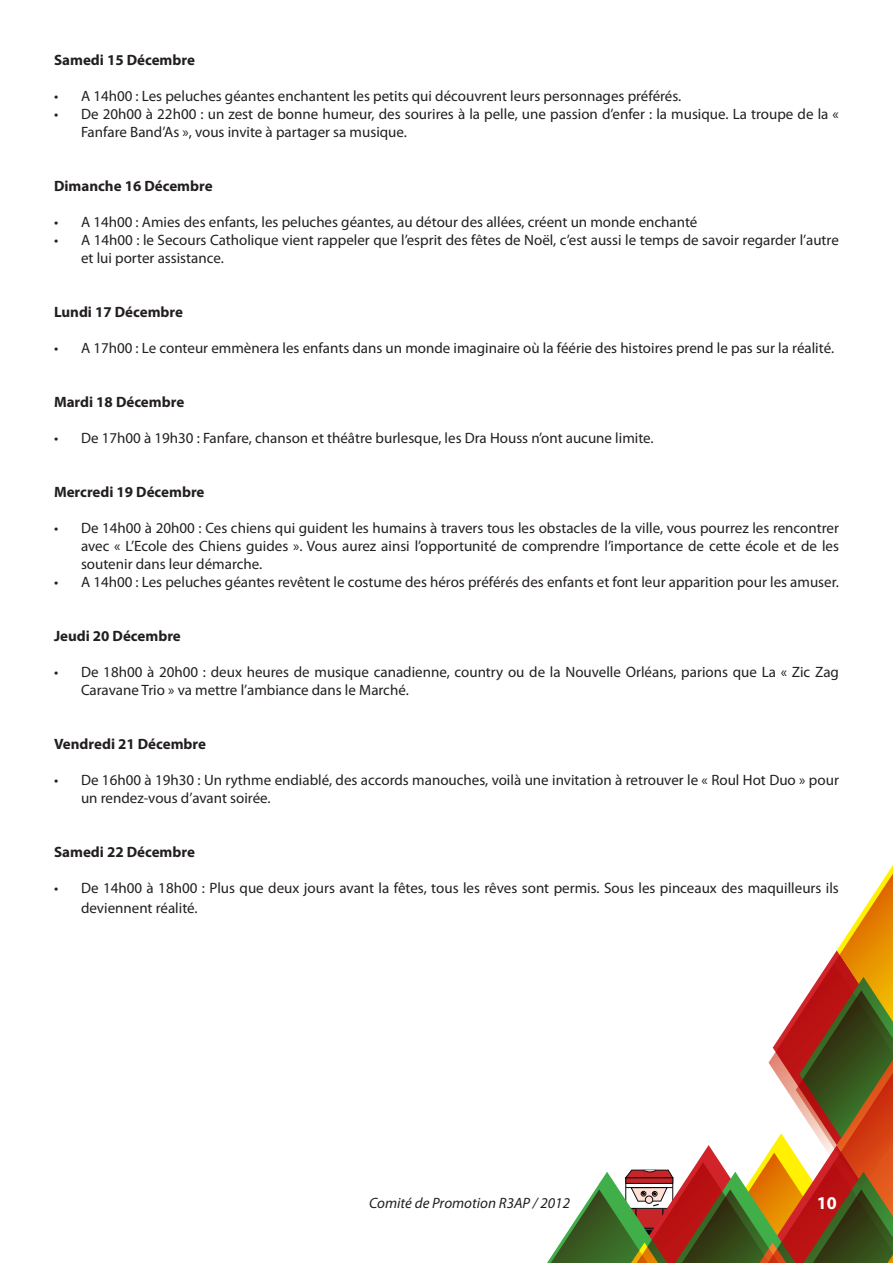
<style>
.page{position:relative;width:893px;height:1263px;background:#fff}
.page>*{position:absolute;margin:0;border:0;box-sizing:border-box;transform-origin:0 0}
.t1{font:700 18px "Myriad Pro";color:#fff}
.t2{font:15px/18px "Myriad Pro";color:#231f20}
.t3{font:700 15px "Myriad Pro";color:#231f20}
.t4{font:italic 15px "Myriad Pro";color:#231f20}
</style>
<div class="page">
<svg style="left:547px;top:865px;width:346px;height:398px"></svg>
<p class="t3" style="left:54px;top:50px;width:142px">Samedi 15 Décembre</p>
<p class="t2" style="left:54px;top:87px;width:629px">• A 14h00 : Les peluches géantes enchantent les petits qui découvrent leurs personnages préférés.</p>
<p class="t2" style="left:81px;top:105px;width:759px;text-indent:-27px">• De 20h00 à 22h00 : un zest de bonne humeur, des sourires à la pelle, une passion d’enfer : la musique. La troupe de la «<br>Fanfare Band’As », vous invite à partager sa musique.</p>
<p class="t3" style="left:54px;top:176px;width:160px">Dimanche 16 Décembre</p>
<p class="t2" style="left:54px;top:213px;width:645px">• A 14h00 : Amies des enfants, les peluches géantes, au détour des allées, créent un monde enchanté</p>
<p class="t2" style="left:81px;top:231px;width:759px;text-indent:-27px">• A 14h00 : le Secours Catholique vient rappeler que l’esprit des fêtes de Noël, c’est aussi le temps de savoir regarder l’autre et lui porter assistance.</p>
<p class="t3" style="left:54px;top:302px;width:131px">Lundi 17 Décembre</p>
<p class="t2" style="left:54px;top:339px;width:782px">• A 17h00 : Le conteur emmènera les enfants dans un monde imaginaire où la féérie des histoires prend le pas sur la réalité.</p>
<p class="t3" style="left:54px;top:392px;width:132px">Mardi 18 Décembre</p>
<p class="t2" style="left:54px;top:429px;width:601px">• De 17h00 à 19h30 : Fanfare, chanson et théâtre burlesque, les Dra Houss n’ont aucune limite.</p>
<p class="t3" style="left:54px;top:482px;width:152px">Mercredi 19 Décembre</p>
<p class="t2" style="left:81px;top:519px;width:759px;text-align:justify;text-indent:-27px">• De 14h00 à 20h00 : Ces chiens qui guident les humains à travers tous les obstacles de la ville, vous pourrez les rencontrer avec « L’Ecole des Chiens guides ». Vous aurez ainsi l’opportunité de comprendre l’importance de cette école et de les soutenir dans leur démarche.</p>
<p class="t2" style="left:54px;top:573px;width:786px">• A 14h00 : Les peluches géantes revêtent le costume des héros préférés des enfants et font leur apparition pour les amuser.</p>
<p class="t3" style="left:54px;top:626px;width:128px">Jeudi 20 Décembre</p>
<p class="t2" style="left:81px;top:663px;width:759px;text-indent:-27px">• De 18h00 à 20h00 : deux heures de musique canadienne, country ou de la Nouvelle Orléans, parions que La « Zic Zag<br>Caravane Trio » va mettre l’ambiance dans le Marché.</p>
<p class="t3" style="left:54px;top:734px;width:154px">Vendredi 21 Décembre</p>
<p class="t2" style="left:81px;top:771px;width:759px;text-indent:-27px">• De 16h00 à 19h30 : Un rythme endiablé, des accords manouches, voilà une invitation à retrouver le « Roul Hot Duo » pour un rendez-vous d’avant soirée.</p>
<p class="t3" style="left:54px;top:842px;width:142px">Samedi 22 Décembre</p>
<p class="t2" style="left:81px;top:878px;width:759px;line-height:19.5px;text-indent:-27px">• De 14h00 à 18h00 : Plus que deux jours avant la fêtes, tous les rêves sont permis. Sous les pinceaux des maquilleurs ils deviennent réalité.</p>
<p class="t4" style="left:369px;top:1194px;width:202px">Comité de Promotion R3AP / 2012</p>
<p class="t1" style="left:817px;top:1191px;width:21px">10</p>
</div>
